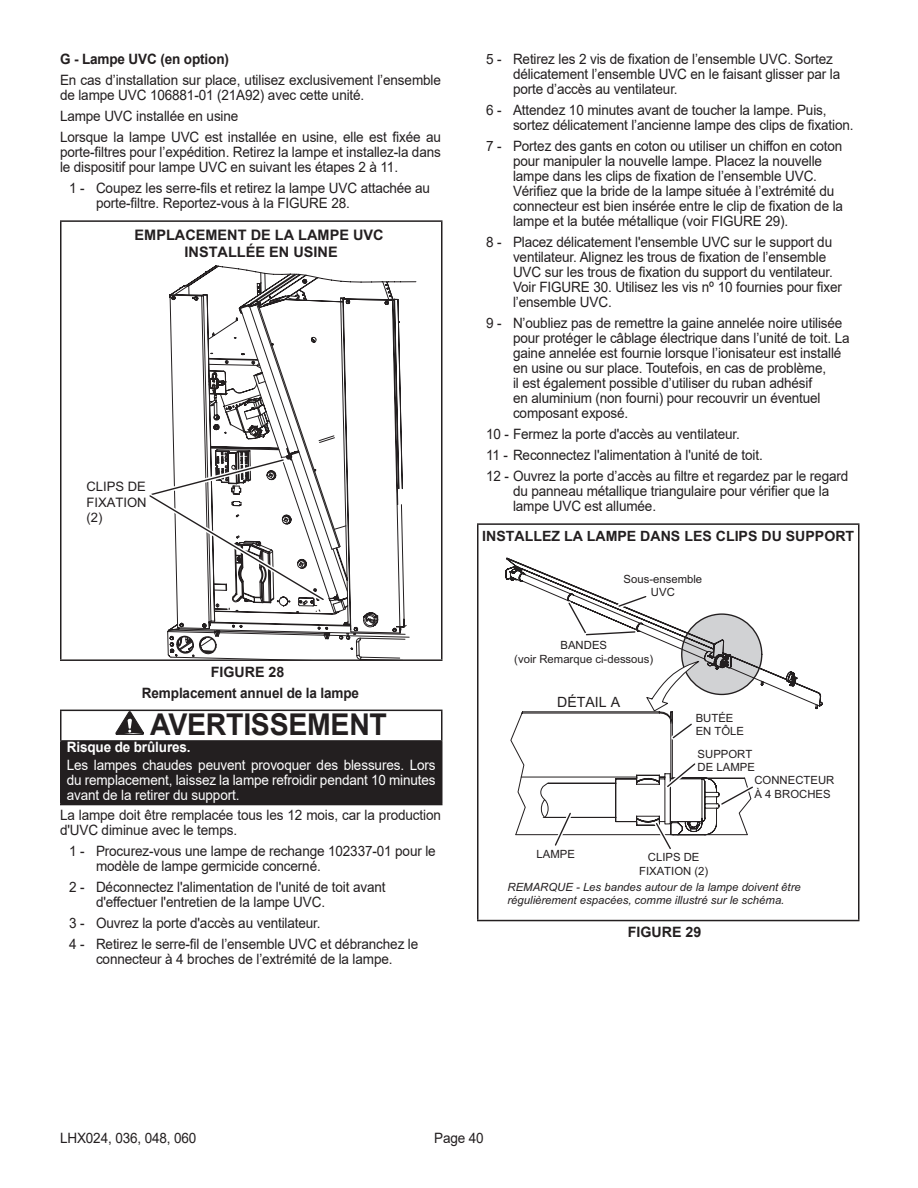
<style>
.page{position:relative;width:918px;height:1188px;background:#fff}
.page>*{position:absolute;margin:0;border:0;box-sizing:border-box;transform-origin:0 0}
.WARNING_20pt{font:700 30px "Arial";letter-spacing:-.01em;color:#231f20;scale:.95 1}
.t1{font:700 14.55px/17.4px "Arial";color:#231f20;text-align:center}
.Paragraph{font:14.25px/15px "Arial";letter-spacing:-.01em;color:#231f20;scale:.95 1}
.White_10pt{font:14.25px/15px "Arial";letter-spacing:-.01em;color:#fff;text-align:justify;scale:.95 1}
.Paragraph-2{font:700 14.25px "Arial";letter-spacing:-.01em;color:#231f20;scale:.95 1}
.White_10pt-2{font:700 14.25px "Arial";letter-spacing:-.01em;color:#fff;scale:.95 1}
.Paragraph-3{font:700 14.25px "Arial";letter-spacing:-.01em;color:#231f20}
.t2{font:700 14.1px "Arial";color:#231f20}
.t3{font:14.1px "Arial";color:#231f20}
.t4{font:13.05px/15.6px "Arial";color:#231f20;text-align:justify}
.t5{font:11.4px/13.6px "Arial";color:#231f20;text-align:center}
.t6{font:italic 11.4px/13.6px "Arial";color:#231f20}
</style>
<div class="page">
<hr style="left:60px;top:220px;width:382px;height:2px;background:#231f20">
<hr style="left:60px;top:222px;width:2px;height:437px;background:#231f20">
<hr style="left:441px;top:222px;width:1px;height:437px;background:#231f20">
<hr style="left:60px;top:659px;width:382px;height:2px;background:#231f20">
<svg style="left:169px;top:299px;width:238px;height:357px"></svg>
<svg style="left:149px;top:271px;width:249px;height:381px"></svg>
<div style="left:61px;top:741px;width:381px;height:64px;background:#231f20"></div>
<hr style="left:60px;top:710px;width:382px;height:1px;background:#231f20">
<hr style="left:60px;top:711px;width:2px;height:29px;background:#231f20">
<svg style="left:441px;top:711px;width:1px;height:29px"></svg>
<hr style="left:60px;top:740px;width:382px;height:2px;background:#231f20">
<hr style="left:60px;top:742px;width:2px;height:62px;background:#231f20">
<hr style="left:60px;top:804px;width:382px;height:1px;background:#231f20">
<svg style="left:115px;top:711px;width:30px;height:24px"></svg>
<hr style="left:477px;top:523px;width:383px;height:2px;background:#231f20">
<hr style="left:477px;top:525px;width:1px;height:395px;background:#231f20">
<hr style="left:858px;top:525px;width:2px;height:395px;background:#231f20">
<hr style="left:477px;top:920px;width:383px;height:1px;background:#231f20">
<svg style="left:507px;top:558px;width:316px;height:152px"></svg>
<svg style="left:510px;top:591px;width:248px;height:258px"></svg>
<p class="Paragraph-2" style="left:60px;top:49px;width:179px">G - Lampe UVC (en option)</p>
<p class="Paragraph" style="left:60px;top:73px;width:402px">En cas d’installation sur place, utilisez exclusivement l’ensemble de lampe UVC 106881-01 (21A92) avec cette unité.</p>
<p class="Paragraph" style="left:60px;top:109px;width:189px">Lampe UVC installée en usine</p>
<p class="Paragraph" style="left:60px;top:130px;width:402px;text-align:justify">Lorsque la lampe UVC est installée en usine, elle est fixée au porte-filtres pour l’expédition. Retirez la lampe et installez-la dans le dispositif pour lampe UVC en suivant les étapes 2 à 11.</p>
<p class="Paragraph" style="left:96px;top:181px;width:353px;text-indent:-27px">1 - Coupez les serre-fils et retirez la lampe UVC attachée au porte-filtre. Reportez-vous à la FIGURE 28.</p>
<p class="t1" style="left:135px;top:226px;width:251px">EMPLACEMENT DE LA LAMPE UVC<br>INSTALLÉE EN USINE</p>
<p class="t4" style="left:86px;top:478px;width:62px">CLIPS DE FIXATION (2)</p>
<p class="Paragraph-3" style="left:211px;top:662px;width:75px">FIGURE 28</p>
<p class="Paragraph-2" style="left:142px;top:683px;width:230px">Remplacement annuel de la lampe</p>
<p class="WARNING_20pt" style="left:150px;top:703px;width:251px">AVERTISSEMENT</p>
<p class="White_10pt-2" style="left:67px;top:737px;width:132px">Risque de brûlures.</p>
<p class="White_10pt" style="left:67px;top:757px;width:390px">Les lampes chaudes peuvent provoquer des blessures. Lors du remplacement, laissez la lampe refroidir pendant 10 minutes avant de la retirer du support.</p>
<p class="Paragraph" style="left:60px;top:808px;width:403px">La lampe doit être remplacée tous les 12 mois, car la production d'UVC diminue avec le temps.</p>
<p class="Paragraph" style="left:96px;top:844px;width:359px;text-indent:-27px">1 - Procurez-vous une lampe de rechange 102337-01 pour le modèle de lampe germicide concerné.</p>
<p class="Paragraph" style="left:96px;top:880px;width:306px;text-indent:-27px">2 - Déconnectez l'alimentation de l'unité de toit avant d'effectuer l'entretien de la lampe UVC.</p>
<p class="Paragraph" style="left:69px;top:916px;width:266px">3 - Ouvrez la porte d'accès au ventilateur.</p>
<p class="Paragraph" style="left:69px;top:937px;width:369px;text-align:center">4 - Retirez le serre-fil de l’ensemble UVC et débranchez le connecteur à 4 broches de l’extrémité de la lampe.</p>
<p class="Paragraph" style="left:513px;top:52px;width:346px;text-indent:-27px">5 - Retirez les 2 vis de fixation de l’ensemble UVC. Sortez délicatement l’ensemble UVC en le faisant glisser par la porte d’accès au ventilateur.</p>
<p class="Paragraph" style="left:513px;top:103px;width:360px;text-indent:-27px">6 - Attendez 10 minutes avant de toucher la lampe. Puis, sortez délicatement l’ancienne lampe des clips de fixation.</p>
<p class="Paragraph" style="left:513px;top:139px;width:349px;text-indent:-27px">7 - Portez des gants en coton ou utiliser un chiffon en coton pour manipuler la nouvelle lampe. Placez la nouvelle lampe dans les clips de fixation de l’ensemble UVC.<br>Vérifiez que la bride de la lampe située à l’extrémité du connecteur est bien insérée entre le clip de fixation de la lampe et la butée métallique (voir FIGURE 29).</p>
<p class="Paragraph" style="left:513px;top:235px;width:348px;text-indent:-27px">8 - Placez délicatement l'ensemble UVC sur le support du ventilateur. Alignez les trous de fixation de l’ensemble UVC sur les trous de fixation du support du ventilateur.<br>Voir FIGURE 30. Utilisez les vis nº 10 fournies pour fixer l’ensemble UVC.</p>
<p class="Paragraph" style="left:513px;top:316px;width:356px;text-indent:-27px">9 - N’oubliez pas de remettre la gaine annelée noire utilisée pour protéger le câblage électrique dans l’unité de toit. La gaine annelée est fournie lorsque l’ionisateur est installé en usine ou sur place. Toutefois, en cas de problème,<br>il est également possible d’utiliser du ruban adhésif<br>en aluminium (non fourni) pour recouvrir un éventuel composant exposé.</p>
<p class="Paragraph" style="left:486px;top:427px;width:269px">10 - Fermez la porte d'accès au ventilateur.</p>
<p class="Paragraph" style="left:486px;top:448px;width:293px">11 - Reconnectez l'alimentation à l'unité de toit.</p>
<p class="Paragraph" style="left:513px;top:469px;width:355px;text-indent:-27px">12 - Ouvrez la porte d’accès au filtre et regardez par le regard du panneau métallique triangulaire pour vérifier que la lampe UVC est allumée.</p>
<p class="t2" style="left:482px;top:527px;width:374px">INSTALLEZ LA LAMPE DANS LES CLIPS DU SUPPORT</p>
<p class="t5" style="left:624px;top:572px;width:80px">Sous-ensemble<br>UVC</p>
<p class="t5" style="left:514px;top:638px;width:141px">BANDES<br>(voir Remarque ci-dessous)</p>
<p class="t3" style="left:557px;top:693px;width:64px">DÉTAIL A</p>
<p class="t5" style="left:696px;top:711px;width:50px;text-align:left">BUTÉE<br>EN TÔLE</p>
<p class="t5" style="left:698px;top:747px;width:56px">SUPPORT</p>
<p class="t5" style="left:698px;top:760px;width:59px">DE LAMPE</p>
<p class="t5" style="left:754px;top:774px;width:81px">CONNECTEUR</p>
<p class="t5" style="left:754px;top:787px;width:78px">À 4 BROCHES</p>
<p class="t5" style="left:537px;top:847px;width:40px">LAMPE</p>
<p class="t6" style="left:508px;top:880px;width:295px">REMARQUE - Les bandes autour de la lampe doivent être régulièrement espacées, comme illustré sur le schéma.</p>
<p class="t5" style="left:639px;top:850px;width:71px">CLIPS DE<br>FIXATION (2)</p>
<p class="Paragraph-3" style="left:628px;top:922px;width:75px">FIGURE 29</p>
<p class="Paragraph" style="left:60px;top:1130px;width:145px">LHX024, 036, 048, 060</p>
<p class="Paragraph" style="left:434px;top:1130px;width:54px">Page 40</p>
</div>
